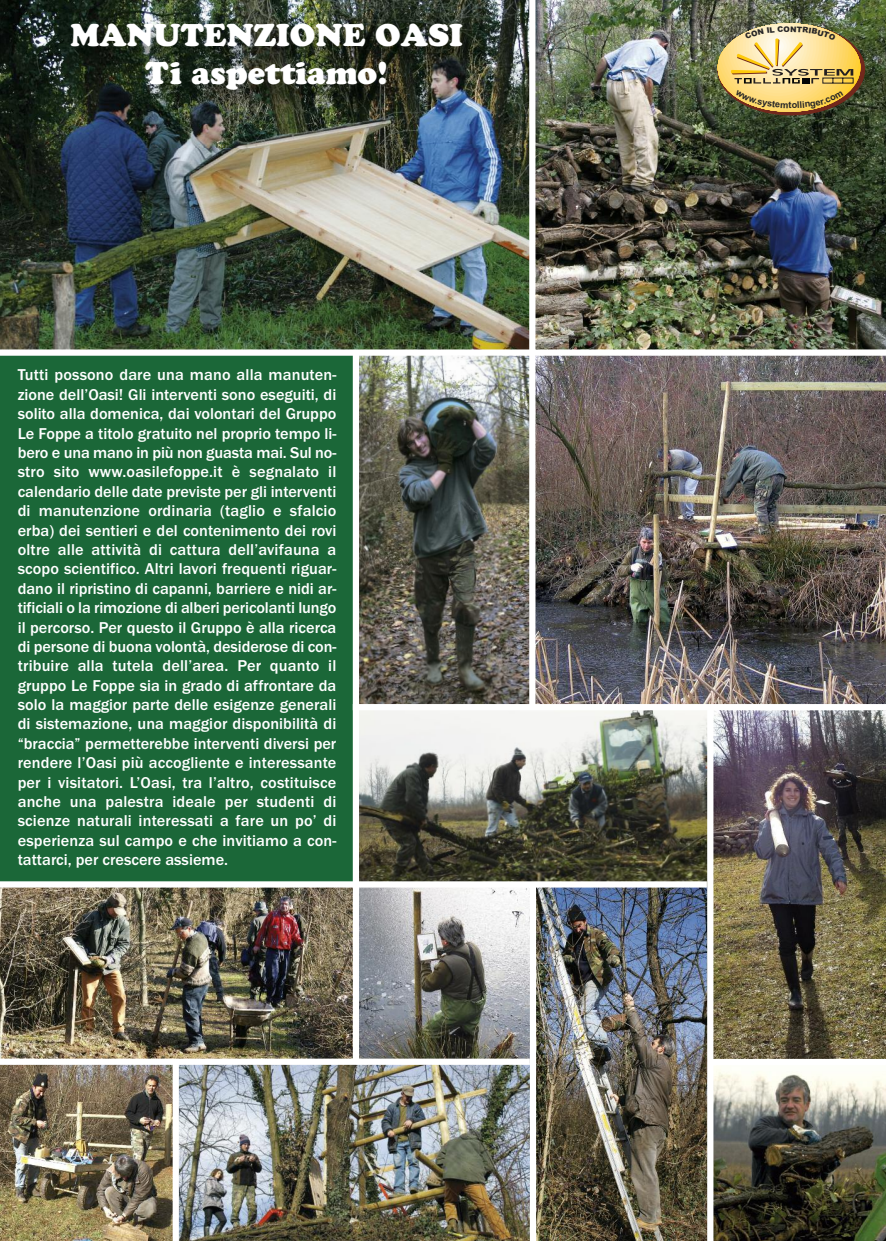
<style>
.page{position:relative;width:886px;height:1241px;background:#fff}
.page>*{position:absolute;margin:0;border:0;box-sizing:border-box;transform-origin:0 0}
.t1{font:31.25px/37.5px "Cooper Black Std";color:#fff;text-align:center}
.t2{font:500 16.25px/19.4px "Franklin Gothic";color:#fff;text-align:justify}
.t3{font:700 9.25px "Arial";color:#272627}
</style>
<div class="page">
<img style="left:179px;top:1064px;width:351px;height:176px">
<img style="left:359px;top:887px;width:171px;height:171px">
<img style="left:536px;top:887px;width:171px;height:353px">
<img style="left:359px;top:355px;width:170px;height:349px">
<img style="left:0;top:0;width:529px;height:349px">
<img style="left:713px;top:1066px;width:173px;height:174px">
<img style="left:0;top:1064px;width:173px;height:176px">
<img style="left:0;top:887px;width:353px;height:171px">
<img style="left:713px;top:710px;width:173px;height:348px">
<div style="left:0;top:352px;width:353px;height:532px;background:#1b6738"></div>
<img style="left:535px;top:355px;width:351px;height:349px">
<img style="left:359px;top:710px;width:348px;height:171px">
<div style="left:0;top:881px;width:707px;height:6px;background:#fff"></div>
<img style="left:535px;top:0;width:351px;height:349px">
<div style="left:0;top:349px;width:886px;height:6px;background:#fff"></div>
<img style="left:0;top:14px;width:565px;height:134px">
<div style="left:529px;top:0;width:6px;height:707px;background:#fff"></div>
<img style="left:718px;top:23px;width:142px;height:89px">
<h1 class="t1" style="left:70px;top:20px;width:394px">MANUTENZIONE OASI<br>Ti aspettiamo!</h1>
<p class="t2" style="left:18px;top:365px;width:320px">Tutti possono dare una mano alla manuten&shy;zione dell’Oasi! Gli interventi sono eseguiti, di solito alla domenica, dai volontari del Gruppo Le Foppe a titolo gratuito nel proprio tempo li&shy;bero e una mano in più non guasta mai. Sul no&shy;stro sito www.oasilefoppe.it è segnalato il calendario delle date previste per gli interventi di manutenzione ordinaria (taglio e sfalcio erba) dei sentieri e del contenimento dei rovi oltre alle attività di cattura dell’avifauna a scopo scientifico. Altri lavori frequenti riguar&shy;dano il ripristino di capanni, barriere e nidi ar&shy;tificiali o la rimozione di alberi pericolanti lungo il percorso. Per questo il Gruppo è alla ricerca di persone di buona volontà, desiderose di con&shy;tribuire alla tutela dell’area. Per quanto il gruppo Le Foppe sia in grado di affrontare da solo la maggior parte delle esigenze generali di sistemazione, una maggior disponibilità di “braccia” permetterebbe interventi diversi per rendere l’Oasi più accogliente e interessante per i visitatori. L’Oasi, tra l’altro, costituisce anche una palestra ideale per studenti di scienze naturali interessati a fare un po’ di esperienza sul campo e che invitiamo a con&shy;tattarci, per crescere assieme.</p>
<p class="t3" style="left:788px;top:99px;width:5px">t</p>
</div>
